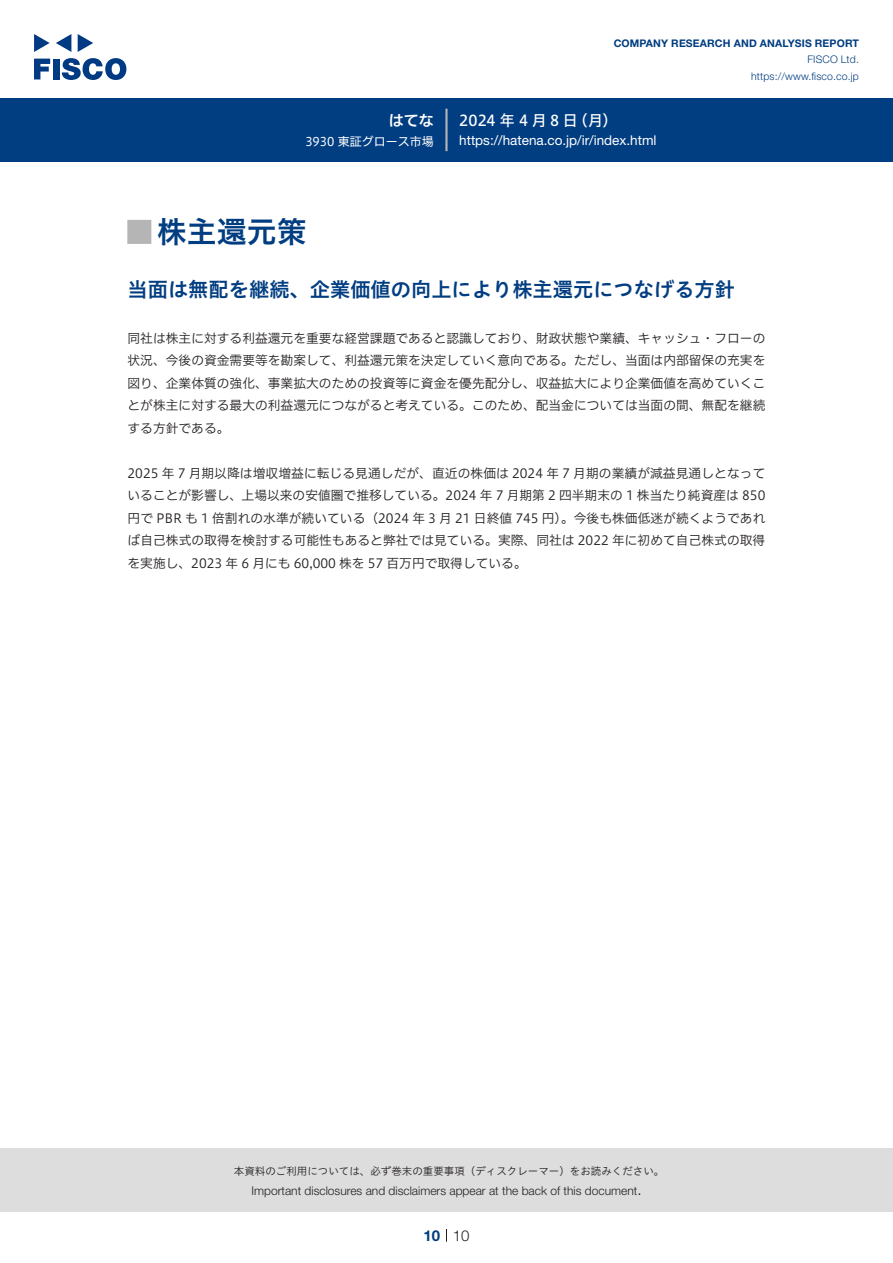
<style>
.page{position:relative;width:893px;height:1263px;background:#fff}
.page>*{position:absolute;margin:0;border:0;box-sizing:border-box;transform-origin:0 0}
.t1{font:30px "Hiragino UD Sans Std N W6";color:#003d81}
.t2{font:24px "Hiragino UD Sans Std N W6";color:#b5b5b6}
.中タイトル{font:20.25px "Hiragino UD Sans Std W6";color:#003d81}
.t3{font:15px "Hiragino UD Sans F Std N W5";letter-spacing:.23em;color:#fff}
.t4{font:300 15px "Helvetica Neue LT Std";color:#231f20}
.t5{font:15px "Hiragino UD Sans F Std N W6";color:#fff}
.t6{font:700 15px "Helvetica Neue LT Std";color:#003d81}
.t7{font:13.5px "Helvetica Neue LT Std";color:#fff}
.本文{font:12.75px/22.5px "Hiragino UD Sans F Std N W3";color:#231f20;text-align:justify}
.t8{font:300 12px "Helvetica Neue LT Std";color:#231f20}
.t9{font:12px "Hiragino UD Sans F Std N W4";color:#fff}
.t10{font:10.5px "Hiragino UD Sans Std W3";color:#231f20}
.t11{font:700 10.5px "Helvetica Neue LT Std";letter-spacing:.015em;color:#003d81}
.t12{font:300 10.5px/16.5px "Helvetica Neue LT Std";letter-spacing:.015em;color:#003d81;text-align:right}
</style>
<div class="page">
<div style="left:0;top:1148px;width:893px;height:64px;background:#ddd"></div>
<svg style="left:34px;top:59px;width:16px;height:20px"></svg>
<div style="left:53px;top:59px;width:6px;height:20px;background:#003a83"></div>
<svg style="left:62px;top:58px;width:64px;height:22px"></svg>
<svg style="left:34px;top:34px;width:16px;height:18px"></svg>
<svg style="left:78px;top:34px;width:15px;height:18px"></svg>
<svg style="left:56px;top:34px;width:15px;height:18px"></svg>
<div style="left:0;top:98px;width:893px;height:64px;background:#003d81"></div>
<hr style="left:445px;top:109px;width:3px;height:42px;background:#b5b5b6">
<svg style="left:446px;top:1229px;width:1px;height:13px"></svg>
<p class="t5" style="left:389px;top:109px;width:46px">はてな</p>
<p class="t9" style="left:305px;top:132px;width:130px">3930 東証グロース市場</p>
<p class="t11" style="left:614px;top:37px;width:247px">COMPANY RESEARCH AND ANALYSIS REPORT</p>
<p class="t12" style="left:751px;top:51px;width:109px">FISCO Ltd. https://www.fisco.co j p.</p>
<p class="t3" style="left:459px;top:109px;width:120px">2024年4月8日</p>
<p class="t3" style="left:573px;top:109px;width:46px">（月(</p>
<p class="t7" style="left:459px;top:132px;width:199px">https://hatena.co j p. /i r/ index.html</p>
<p class="t1" style="left:157px;top:209px;width:151px">株主還元策</p>
<p class="t2" style="left:128px;top:213px;width:25px">█</p>
<p class="中タイトル" style="left:128px;top:274px;width:609px">当面は無配を継続、企業価値の向上により株主還元につなげる方針</p>
<p class="本文" style="left:128px;top:326px;width:639px">同社は株主に対する利益還元を重要な経営課題であると認識しており、財政状態や業績、キャッシュ・フローの状況、今後の資金需要等を勘案して、利益還元策を決定していく意向である。ただし、当面は内部留保の充実を図り、企業体質の強化、事業拡大のための投資等に資金を優先配分し、収益拡大により企業価値を高めていくことが株主に対する最大の利益還元につながると考えている。このため、配当金については当面の間、無配を継続する方針である。</p>
<p class="本文" style="left:128px;top:461px;width:639px">2025 年 7 月期以降は増収増益に転じる見通しだが、直近の株価は 2024 年 7 月期の業績が減益見通しとなっていることが影響し、上場以来の安値圏で推移している。2024 年 7 月期第 2 四半期末の 1 株当たり純資産は 850円で PBR も 1 倍割れの水準が続いている（2024 年 3 月 21 日終値 745 円）。今後も株価低迷が続くようであれば自己株式の取得を検討する可能性もあると弊社では見ている。実際、同社は 2022 年に初めて自己株式の取得を実施し、2023 年 6 月にも 60,000 株を 57 百万円で取得している。</p>
<p class="t10" style="left:234px;top:1163px;width:432px">本資料のご利用については、必ず巻末の重要事項（ディスクレーマー）をお読みください。</p>
<p class="t4" style="left:637px;top:1180px;width:6px">.</p>
<p class="t8" style="left:251px;top:1183px;width:387px">Important disclosures and disclaimers appear at the back of this document</p>
<p class="t6" style="left:423px;top:1226px;width:18px">10</p>
<p class="t4" style="left:453px;top:1226px;width:18px">10</p>
</div>
